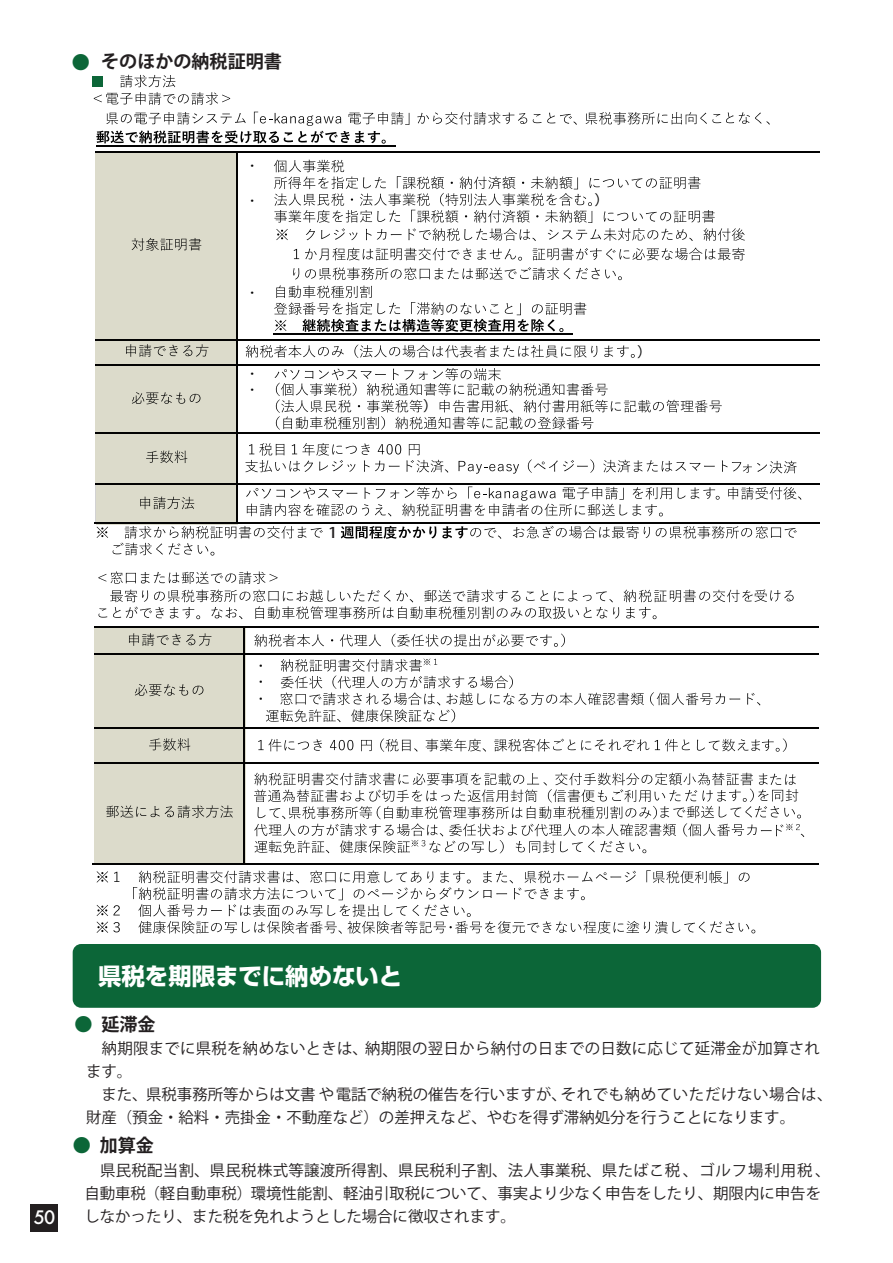
<style>
.page{position:relative;width:893px;height:1263px;background:#fff}
.page>*{position:absolute;margin:0;border:0;box-sizing:border-box;transform-origin:0 0}
.t1{font:700 23.4px "Shin Go Pro";color:#fff}
.t2{font:700 18px "Koz Go Pro";color:#231f20}
.t3{font:500 18px "Futura";color:#fff}
.t4{font:15.45px/23px "Koz Go Pr 6 N";letter-spacing:.02em;color:#231f20}
.t5{font:15.45px/23px "Koz Go Pr 6 N";color:#231f20}
.t6{font:500 14.7px "Koz Go Pro";color:#231f20;scale:1.12 1}
.t7{font:13.95px/16.8px "Hira Kaku Pro N W3";color:#030303;text-align:justify}
.s1{color:#0c6638}
</style>
<div class="page">
<div style="left:73px;top:944px;width:748px;height:64px;background:#0c6638;border-radius:9px"></div>
<div style="left:92px;top:76px;width:11px;height:10px;background:#0c6638"></div>
<svg style="left:94px;top:75px;width:136px;height:30px"></svg>
<svg style="left:96px;top:112px;width:674px;height:32px"></svg>
<hr style="left:96px;top:145px;width:299px;height:1px;background:#030303">
<div style="left:95px;top:152px;width:141px;height:187px;background:#dcdbcb"></div>
<svg style="left:132px;top:238px;width:69px;height:13px"></svg>
<svg style="left:274px;top:160px;width:471px;height:81px"></svg>
<svg style="left:294px;top:248px;width:451px;height:13px"></svg>
<svg style="left:274px;top:267px;width:348px;height:65px"></svg>
<hr style="left:274px;top:333px;width:299px;height:2px;background:#030303">
<hr style="left:95px;top:152px;width:141px;height:1px;background:#030303">
<hr style="left:238px;top:152px;width:581px;height:1px;background:#030303">
<hr style="left:236px;top:153px;width:2px;height:186px;background:#030303">
<div style="left:95px;top:339px;width:141px;height:25px;background:#dcdbcb"></div>
<svg style="left:126px;top:344px;width:82px;height:13px"></svg>
<svg style="left:246px;top:344px;width:389px;height:14px"></svg>
<hr style="left:95px;top:339px;width:141px;height:1px;background:#030303">
<hr style="left:238px;top:339px;width:581px;height:1px;background:#030303">
<hr style="left:236px;top:340px;width:2px;height:24px;background:#030303">
<div style="left:95px;top:366px;width:141px;height:67px;background:#dcdbcb"></div>
<svg style="left:132px;top:392px;width:68px;height:12px"></svg>
<svg style="left:274px;top:368px;width:448px;height:62px"></svg>
<hr style="left:95px;top:364px;width:141px;height:2px;background:#030303">
<hr style="left:238px;top:364px;width:581px;height:2px;background:#030303">
<hr style="left:236px;top:366px;width:2px;height:67px;background:#030303">
<div style="left:95px;top:433px;width:141px;height:50px;background:#dcdbcb"></div>
<svg style="left:146px;top:450px;width:41px;height:13px"></svg>
<svg style="left:245px;top:443px;width:203px;height:30px"></svg>
<svg style="left:459px;top:461px;width:60px;height:13px"></svg>
<svg style="left:528px;top:459px;width:269px;height:14px"></svg>
<hr style="left:95px;top:433px;width:141px;height:1px;background:#030303">
<hr style="left:238px;top:433px;width:581px;height:1px;background:#030303">
<hr style="left:236px;top:434px;width:2px;height:49px;background:#030303">
<svg style="left:95px;top:484px;width:141px;height:38px"></svg>
<div style="left:96px;top:485px;width:141px;height:39px;background:#dcdbcb"></div>
<svg style="left:140px;top:497px;width:54px;height:12px"></svg>
<svg style="left:246px;top:486px;width:555px;height:30px"></svg>
<hr style="left:95px;top:483px;width:141px;height:1px;background:#030303">
<hr style="left:238px;top:483px;width:581px;height:1px;background:#030303">
<hr style="left:94px;top:522px;width:142px;height:2px;background:#030303">
<hr style="left:236px;top:484px;width:2px;height:38px;background:#030303">
<hr style="left:238px;top:522px;width:581px;height:2px;background:#030303">
<svg style="left:97px;top:522px;width:700px;height:33px"></svg>
<svg style="left:98px;top:571px;width:696px;height:48px"></svg>
<div style="left:94px;top:628px;width:151px;height:25px;background:#dcdbcb"></div>
<svg style="left:129px;top:633px;width:82px;height:13px"></svg>
<svg style="left:254px;top:633px;width:311px;height:14px"></svg>
<hr style="left:94px;top:627px;width:150px;height:1px;background:#030303">
<hr style="left:245px;top:627px;width:574px;height:1px;background:#030303">
<div style="left:94px;top:653px;width:151px;height:74px;background:#dcdbcb"></div>
<svg style="left:135px;top:684px;width:68px;height:12px"></svg>
<svg style="left:266px;top:658px;width:494px;height:64px"></svg>
<hr style="left:94px;top:653px;width:150px;height:2px;background:#030303">
<svg style="left:244px;top:627px;width:1px;height:28px"></svg>
<hr style="left:245px;top:653px;width:574px;height:2px;background:#030303">
<hr style="left:244px;top:655px;width:1px;height:72px;background:#030303">
<div style="left:94px;top:729px;width:151px;height:33px;background:#dcdbcb"></div>
<svg style="left:149px;top:738px;width:41px;height:13px"></svg>
<svg style="left:258px;top:739px;width:64px;height:12px"></svg>
<svg style="left:330px;top:740px;width:23px;height:10px"></svg>
<svg style="left:361px;top:738px;width:426px;height:14px"></svg>
<hr style="left:94px;top:727px;width:150px;height:2px;background:#030303">
<hr style="left:245px;top:727px;width:574px;height:2px;background:#030303">
<hr style="left:244px;top:729px;width:1px;height:33px;background:#030303">
<div style="left:94px;top:762px;width:151px;height:101px;background:#dcdbcb"></div>
<svg style="left:106px;top:805px;width:127px;height:13px"></svg>
<svg style="left:254px;top:773px;width:550px;height:80px"></svg>
<hr style="left:94px;top:762px;width:150px;height:2px;background:#030303">
<hr style="left:245px;top:762px;width:574px;height:2px;background:#030303">
<hr style="left:93px;top:863px;width:151px;height:1px;background:#030303">
<hr style="left:244px;top:764px;width:1px;height:99px;background:#030303">
<hr style="left:245px;top:863px;width:574px;height:1px;background:#030303">
<svg style="left:97px;top:871px;width:22px;height:11px"></svg>
<svg style="left:97px;top:905px;width:23px;height:28px"></svg>
<svg style="left:133px;top:870px;width:622px;height:64px"></svg>
<div style="left:30px;top:1204px;width:28px;height:28px;background:#231f20"></div>
<p class="t2" style="left:72px;top:50px;width:212px"><span class="s1">●</span> そのほかの納税証明書</p>
<p class="t7" style="left:245px;top:157px;width:16px">・</p>
<p class="t7" style="left:245px;top:191px;width:16px">・</p>
<p class="t7" style="left:245px;top:284px;width:16px">・</p>
<p class="t7" style="left:245px;top:365px;width:16px">・</p>
<p class="t7" style="left:245px;top:380px;width:16px">・</p>
<p class="t7" style="left:254px;top:656px;width:16px">・・・</p>
<p class="t6" style="left:328px;top:523px;width:10px">1</p>
<p class="t7" style="left:423px;top:397px;width:16px">）</p>
<p class="t7" style="left:594px;top:190px;width:16px">）</p>
<p class="t7" style="left:637px;top:342px;width:16px">）</p>
<p class="t3" style="left:34px;top:1205px;width:23px">50</p>
<h1 class="t1" style="left:98px;top:957px;width:306px">県税を期限までに納めないと</h1>
<p class="t2" style="left:74px;top:1013px;width:83px"><span class="s1">●</span> 延滞金</p>
<p class="t4" style="left:86px;top:1037px;width:748px">　納期限までに県税を納めないときは、納期限の翌日から納付の日までの日数に応じて延滞金が加算されます。<br>　また、県税事務所等からは文書や電話で納税の催告を行いますが、それでも納めていただけない場合は、財産（預金・給料・売掛金・不動産など）の差押えなど、やむを得ず滞納処分を行うことになります。</p>
<p class="t2" style="left:73px;top:1133px;width:83px"><span class="s1">●</span> 加算金</p>
<p class="t5" style="left:84px;top:1159px;width:748px">　県民税配当割、県民税株式等譲渡所得割、県民税利子割、法人事業税、県たばこ税、ゴルフ場利用税、自動車税（軽自動車税）環境性能割、軽油引取税について、事実より少なく申告をしたり、期限内に申告をしなかったり、また税を免れようとした場合に徴収されます。</p>
</div>
